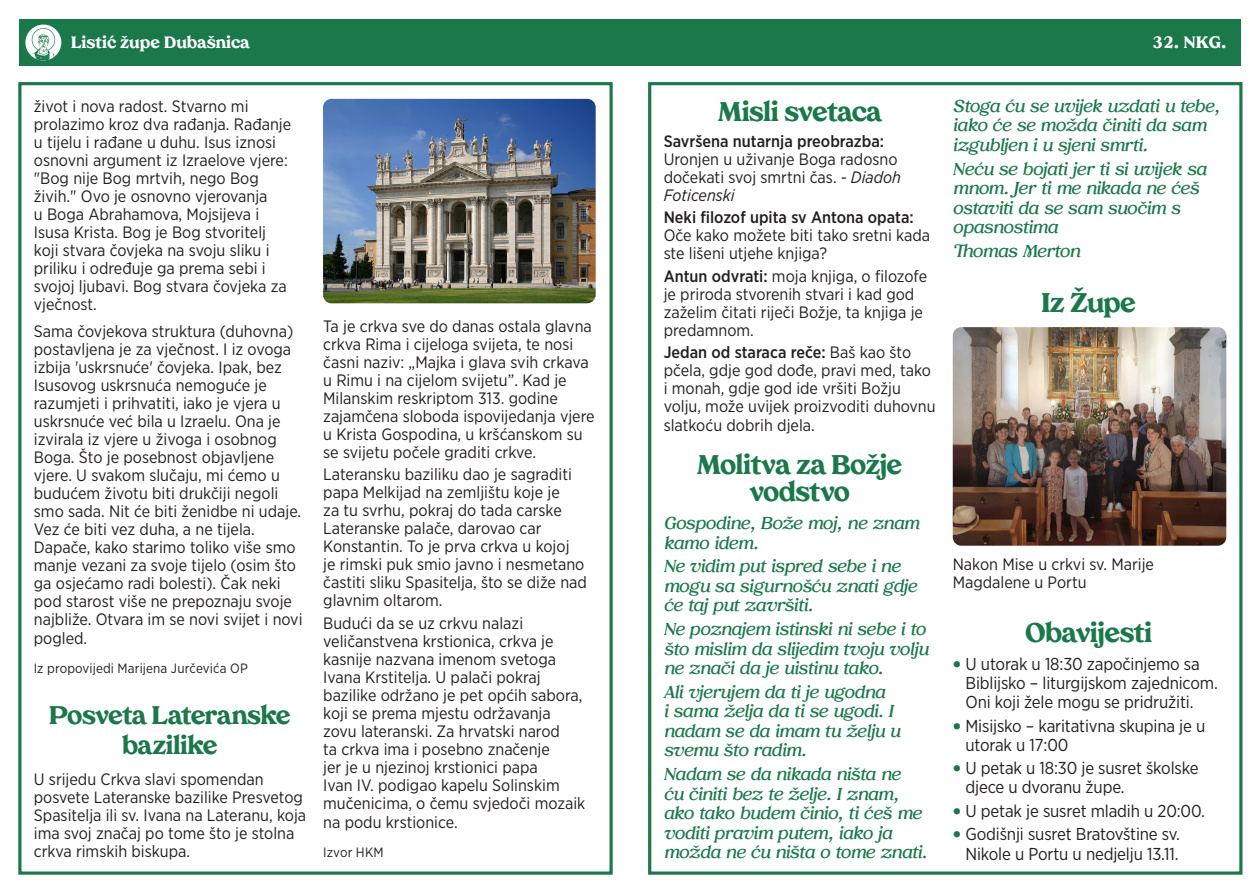
<style>
.page{position:relative;width:1259px;height:893px;background:#fff}
.page>*{position:absolute;margin:0;border:0;box-sizing:border-box;transform-origin:0 0}
.Text_1{font:800 27px/27px "Tropiline";letter-spacing:-.025em;color:#1b784b;text-align:center}
.Text_1-2{font:800 25.5px/30px "Tropiline";letter-spacing:-.025em;color:#1b784b;text-align:center}
.Text_1-3{font:italic 600 17.25px/19.5px "Tropiline";letter-spacing:-.025em;color:#1b784b}
.t1{font:17.25px/19.2px "Gotham Narrow";letter-spacing:-.01em;color:#231f20}
.Text_1-4{font:16.5px/18px "Gotham Narrow";color:#231f20}
.t2{font:800 16.5px "Tropiline";color:#fff}
.Text_1-5{font:13.5px "Gotham Narrow";letter-spacing:.01em;color:#231f20}
.s1{font-weight:500}
.s2{font-style:italic}
.s3{font-family:"SF Compact";font-weight:900;color:#1b784b}
</style>
<div class="page">
<div style="left:630px;top:19px;width:611px;height:47px;background:#1b784b"></div>
<div style="left:19px;top:19px;width:616px;height:47px;background:#1b784b"></div>
<div style="left:18px;top:82px;width:595px;height:793px;border:3px solid #1b784b"></div>
<div style="left:648px;top:82px;width:594px;height:793px;border:3px solid #1b784b"></div>
<div style="left:25px;top:25px;width:36px;height:35px;background:#fff;border-radius:50%"></div>
<svg style="left:25px;top:28px;width:36px;height:32px"></svg>
<img style="left:323px;top:99px;width:272px;height:204px">
<img style="left:952px;top:327px;width:274px;height:219px">
<p class="t2" style="left:71px;top:33px;width:180px">Listić župe Dubašnica</p>
<p class="t2" style="left:1153px;top:33px;width:75px">32. NKG.</p>
<p class="Text_1-4" style="left:34px;top:97px;width:259px">život i nova radost. Stvarno mi prolazimo kroz dva rađanja. Rađanje u tijelu i rađane u duhu. Isus iznosi osnovni argument iz Izraelove vjere: "Bog nije Bog mrtvih, nego Bog živih." Ovo je osnovno vjerovanja<br>u Boga Abrahamova, Mojsijeva i<br>Isusa Krista. Bog je Bog stvoritelj koji stvara čovjeka na svoju sliku i priliku i određuje ga prema sebi i svojoj ljubavi. Bog stvara čovjeka za vječnost.</p>
<p class="Text_1-4" style="left:34px;top:321px;width:270px">Sama čovjekova struktura (duhovna) postavljena je za vječnost. I iz ovoga izbija 'uskrsnuće' čovjeka. Ipak, bez Isusovog uskrsnuća nemoguće je razumjeti i prihvatiti, iako je vjera u uskrsnuće već bila u Izraelu. Ona je izvirala iz vjere u živoga i osobnog Boga. Što je posebnost objavljene vjere. U svakom slučaju, mi ćemo u budućem životu biti drukčiji negoli smo sada. Nit će biti ženidbe ni udaje.<br>Vez će biti vez duha, a ne tijela.<br>Dapače, kako starimo toliko više smo manje vezani za svoje tijelo (osim što ga osjećamo radi bolesti). Čak neki pod starost više ne prepoznaju svoje najbliže. Otvara im se novi svijet i novi</p>
<p class="Text_1-4" style="left:34px;top:629px;width:55px">pogled.</p>
<p class="Text_1-5" style="left:34px;top:659px;width:215px">Iz propovijedi Marijena Jurčevića OP</p>
<p class="Text_1-2" style="left:49px;top:700px;width:243px">Posveta Lateranske bazilike</p>
<p class="Text_1-4" style="left:34px;top:769px;width:274px">U srijedu Crkva slavi spomendan posvete Lateranske bazilike Presvetog Spasitelja ili sv. Ivana na Lateranu, koja ima svoj značaj po tome što je stolna crkva rimskih biskupa.</p>
<p class="Text_1-4" style="left:323px;top:317px;width:273px">Ta je crkva sve do danas ostala glavna crkva Rima i cijeloga svijeta, te nosi časni naziv: „Majka i glava svih crkava u Rimu i na cijelom svijetu”. Kad je Milanskim reskriptom 313. godine zajamčena sloboda ispovijedanja vjere u Krista Gospodina, u kršćanskom su se svijetu počele graditi crkve.</p>
<p class="Text_1-4" style="left:323px;top:465px;width:265px">Lateransku baziliku dao je sagraditi papa Melkijad na zemljištu koje je<br>za tu svrhu, pokraj do tada carske Lateranske palače, darovao car Konstantin. To je prva crkva u kojoj<br>je rimski puk smio javno i nesmetano častiti sliku Spasitelja, što se diže nad glavnim oltarom.</p>
<p class="Text_1-4" style="left:323px;top:613px;width:264px">Budući da se uz crkvu nalazi veličanstvena krstionica, crkva je kasnije nazvana imenom svetoga Ivana Krstitelja. U palači pokraj bazilike održano je pet općih sabora, koji se prema mjestu održavanja zovu lateranski. Za hrvatski narod<br>ta crkva ima i posebno značenje<br>jer je u njezinoj krstionici papa<br>Ivan IV. podigao kapelu Solinskim mučenicima, o čemu svjedoči mozaik</p>
<p class="Text_1-4" style="left:323px;top:813px;width:136px">na podu krstionice.</p>
<p class="Text_1-5" style="left:323px;top:843px;width:62px">Izvor HKM</p>
<p class="Text_1" style="left:717px;top:98px;width:165px">Misli svetaca</p>
<p class="Text_1-4" style="left:663px;top:132px;width:239px"><span class="s1">Savršena nutarnja preobrazba:<br></span>Uronjen u uživanje Boga radosno dočekati svoj smrtni čas. <span class="s2">- Diadoh<br>Foticenski</span></p>
<p class="Text_1-4" style="left:663px;top:208px;width:268px"><span class="s1">Neki filozof upita sv Antona opata:<br></span>Oče kako možete biti tako sretni kada ste lišeni utjehe knjiga?</p>
<p class="Text_1-4" style="left:663px;top:266px;width:265px"><span class="s1">Antun odvrati:</span> moja knjiga, o filozofe je priroda stvorenih stvari i kad god zaželim čitati riječi Božje, ta knjiga je predamnom.</p>
<p class="Text_1-4" style="left:663px;top:343px;width:273px"><span class="s1">Jedan od staraca reče:</span> Baš kao što pčela, gdje god dođe, pravi med, tako i monah, gdje god ide vršiti Božju volju, može uvijek proizvoditi duhovnu</p>
<p class="Text_1-4" style="left:663px;top:416px;width:153px">slatkoću dobrih djela.</p>
<p class="Text_1" style="left:697px;top:451px;width:207px">Molitva za Božje vodstvo</p>
<p class="Text_1-3" style="left:663px;top:513px;width:257px">Gospodine, Bože moj, ne znam kamo idem.</p>
<p class="Text_1-3" style="left:663px;top:557px;width:255px">Ne vidim put ispred sebe i ne mogu sa sigurnošću znati gdje će taj put završiti.</p>
<p class="Text_1-3" style="left:663px;top:619px;width:266px">Ne poznajem istinski ni sebe i to što mislim da slijedim tvoju volju ne znači da je uistinu tako.</p>
<p class="Text_1-3" style="left:663px;top:682px;width:238px">Ali vjerujem da ti je ugodna<br>i sama želja da ti se ugodi. I nadam se da imam tu želju u svemu što radim.</p>
<p class="Text_1-3" style="left:663px;top:764px;width:265px">Nadam se da nikada ništa ne<br>ću činiti bez te želje. I znam, ako tako budem činio, ti ćeš me voditi pravim putem, iako ja možda ne ću ništa o tome znati.</p>
<p class="Text_1-3" style="left:953px;top:96px;width:268px">Stoga ću se uvijek uzdati u tebe, iako će se možda činiti da sam izgubljen i u sjeni smrti.</p>
<p class="Text_1-3" style="left:953px;top:159px;width:255px">Neću se bojati jer ti si uvijek sa mnom. Jer ti me nikada ne ćeš ostaviti da se sam suočim s opasnostima</p>
<p class="Text_1-3" style="left:953px;top:241px;width:129px">Thomas Merton</p>
<p class="Text_1" style="left:1041px;top:290px;width:96px">Iz Župe</p>
<p class="Text_1-4" style="left:952px;top:555px;width:203px">Nakon Mise u crkvi sv. Marije<br>Magdalene u Portu</p>
<p class="Text_1" style="left:1025px;top:619px;width:129px">Obavijesti</p>
<p class="t1" style="left:965px;top:654px;width:254px;text-indent:-13px"><span class="s3">౪</span> U utorak u 18:30 započinjemo sa<br>Biblijsko – liturgijskom zajednicom.<br>Oni koji žele mogu se pridružiti.</p>
<p class="t1" style="left:965px;top:715px;width:241px;text-indent:-13px"><span class="s3">౪</span> Misijsko – karitativna skupina je u utorak u 17:00</p>
<p class="t1" style="left:965px;top:758px;width:234px;text-indent:-13px"><span class="s3">౪</span> U petak u 18:30 je susret školske djece u dvoranu župe.</p>
<p class="t1" style="left:952px;top:801px;width:254px"><span class="s3">౪</span> U petak je susret mladih u 20:00.</p>
<p class="t1" style="left:952px;top:824px;width:229px;text-align:right"><span class="s3">౪</span> Godišnji susret Bratovštine sv.<br>Nikole u Portu u nedjelju 13.11.</p>
</div>
